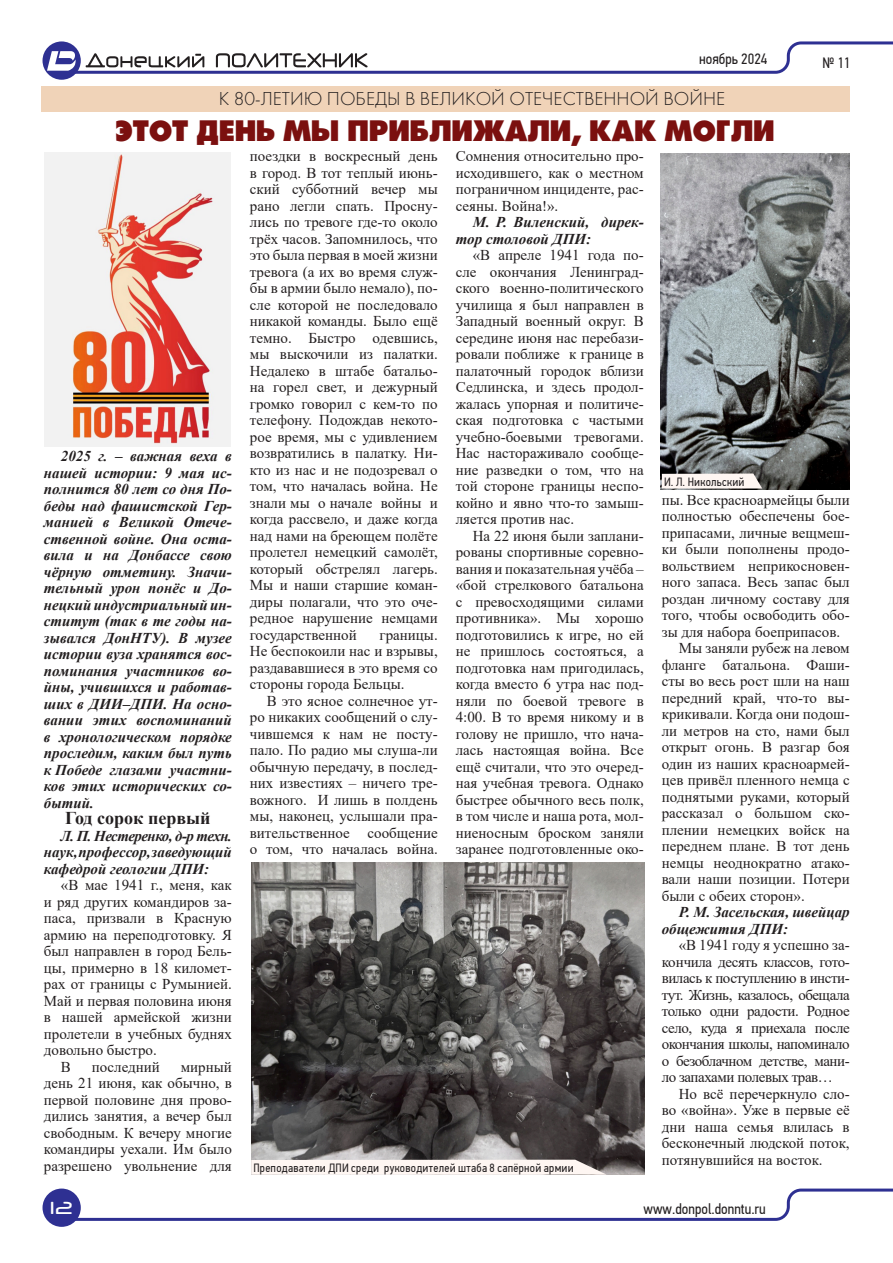
<style>
.page{position:relative;width:893px;height:1263px;background:#fff}
.page>*{position:absolute;margin:0;border:0;box-sizing:border-box;transform-origin:0 0}
.Заголовок{font:31.5px "Futura Press Press";color:#7b100f}
.t1{font:19.5px "Futura Light C";color:#231f20}
.t2{font:500 19.5px "Neuropol";color:#fff}
.t3{font:700 18px "Times New Roman";color:#231f20}
.t4{font:15px/16.5px "Times New Roman";color:#231f20;text-align:justify}
.t5{font:italic 700 15px/16.5px "Times New Roman";color:#231f20;text-align:justify}
.t6{font:15px "PF Din Text Cond Pro";color:#231f20}
.Подпись_фото_левый{font:12px "PF Din Text Cond Pro";letter-spacing:.02em;color:#231f20}
</style>
<div class="page">
<div style="left:43px;top:41px;width:38px;height:39px;background:#2e3092;border-radius:50%"></div>
<svg style="left:47px;top:41px;width:846px;height:33px"></svg>
<div style="left:43px;top:1188px;width:38px;height:39px;background:#2e3092;border-radius:50%"></div>
<svg style="left:50px;top:1188px;width:843px;height:33px"></svg>
<div style="left:41px;top:86px;width:808px;height:26px;background:#f0d3b8"></div>
<img style="left:251px;top:862px;width:393px;height:312px">
<div style="left:251px;top:1160px;width:356px;height:14px;background:#fef6f2"></div>
<img style="left:660px;top:154px;width:189px;height:335px">
<svg style="left:662px;top:473px;width:100px;height:15px"></svg>
<img style="left:45px;top:152px;width:186px;height:294px">
<p class="t6" style="left:699px;top:50px;width:70px">ноябрь 2024</p>
<p class="t6" style="left:822px;top:53px;width:30px">№ 11</p>
<p class="t1" style="left:219px;top:88px;width:508px">К 80-ЛЕТИЮ ПОБЕДЫ В ВЕЛИКОЙ ОТЕЧЕСТВЕННОЙ ВОЙНЕ</p>
<p class="Заголовок" style="left:115px;top:112px;width:661px">ЭТОТ ДЕНЬ МЫ ПРИБЛИЖАЛИ, КАК МОГЛИ</p>
<p class="t5" style="left:44px;top:447px;width:189px;text-indent:17px">2025 г. – важная веха в нашей истории: 9 мая ис&shy;полнится 80 лет со дня По&shy;беды над фашистской Гер&shy;манией в Великой Отече&shy;ственной войне. Она оста&shy;вила и на Донбассе свою чёрную отметину. Значи&shy;тельный урон понёс и До&shy;нецкий индустриальный ин&shy;ститут (так в те годы на&shy;зывался ДонНТУ). В музее истории вуза хранятся вос&shy;поминания участников во&shy;йны, учившихся и работав&shy;ших в ДИИ–ДПИ. На осно&shy;вании этих воспоминаний в хронологическом порядке проследим, каким был путь к Победе глазами участни&shy;ков этих исторических со&shy;бытий.</p>
<p class="t3" style="left:65px;top:805px;width:147px">Год сорок первый</p>
<p class="t5" style="left:44px;top:827px;width:189px;text-indent:17px">Л. П. Нестеренко, д-р техн. наук, профессор, заведующий кафедрой геологии ДПИ:</p>
<p class="t4" style="left:44px;top:876px;width:189px;text-indent:17px">«В мае 1941 г., меня, как и ряд других командиров за&shy;паса, призвали в Красную армию на переподготовку. Я был направлен в город Бель&shy;цы, примерно в 18 километ&shy;рах от границы с Румынией.<br>Май и первая половина июня в нашей армейской жизни пролетели в учебных буднях довольно быстро.</p>
<p class="t4" style="left:61px;top:1058px;width:12px">В</p>
<p class="t4" style="left:92px;top:1058px;width:70px">последний</p>
<p class="t4" style="left:44px;top:1058px;width:189px;text-indent:137px">мирный день 21 июня, как обычно, в первой половине дня прово&shy;дились занятия, а вечер был свободным. К вечеру многие командиры уехали. Им было разрешено увольнение для</p>
<p class="t4" style="left:250px;top:148px;width:189px">поездки в воскресный день в город. В тот теплый июнь&shy;ский субботний вечер мы рано легли спать. Просну&shy;лись по тревоге где-то около трёх часов. Запомнилось, что это была первая в моей жизни тревога (а их во время служ&shy;бы в армии было немало), по&shy;сле которой не последовало никакой команды. Было ещё темно. Быстро одевшись, мы выскочили из палатки.<br>Недалеко в штабе батальо&shy;на горел свет, и дежурный громко говорил с кем-то по телефону. Подождав некото&shy;рое время, мы с удивлением возвратились в палатку. Ни&shy;кто из нас и не подозревал о том, что началась война. Не знали мы о начале войны и когда рассвело, и даже когда над нами на бреющем полёте пролетел немецкий самолёт, который обстрелял лагерь.<br>Мы и наши старшие коман&shy;диры полагали, что это оче&shy;редное нарушение немцами государственной</p>
<p class="t4" style="left:250px;top:626px;width:189px;text-indent:130px">границы.<br>Не беспокоили нас и взрывы, раздававшиеся в это время со стороны города Бельцы.</p>
<p class="t4" style="left:250px;top:692px;width:189px;text-indent:17px">В это ясное солнечное ут&shy;ро никаких сообщений о слу&shy;чившемся к нам не посту&shy;пало. По радио мы слуша-ли обычную передачу, в послед&shy;них известиях – ничего тре&shy;вожного. И лишь в полдень мы, наконец, услышали пра&shy;вительственное сообщение о том, что началась война.</p>
<p class="t4" style="left:456px;top:148px;width:189px">Сомнения относительно про&shy;исходившего, как о местном пограничном инциденте, рас&shy;сеяны. Война!».</p>
<p class="t5" style="left:456px;top:214px;width:189px;text-indent:17px">М. Р. Виленский, дирек&shy;тор столовой ДПИ:</p>
<p class="t4" style="left:456px;top:247px;width:189px;text-indent:17px">«В апреле 1941 года по&shy;сле окончания Ленинград&shy;ского военно-политического училища я был направлен в Западный военный округ. В середине июня нас перебази&shy;ровали поближе к границе в палаточный городок вблизи Седлинска, и здесь продол&shy;жалась упорная и политиче&shy;ская подготовка с частыми учебно-боевыми тревогами.<br>Нас настораживало сообще&shy;ние разведки о том, что на той стороне границы неспо&shy;койно и явно что-то замыш&shy;ляется против нас.</p>
<p class="t4" style="left:456px;top:527px;width:189px;text-indent:17px">На 22 июня были заплани&shy;рованы спортивные соревно&shy;вания и показательная учёба – «бой стрелкового батальона с превосходящими силами противника». Мы хорошо подготовились к игре, но ей не пришлось состояться, а подготовка нам пригодилась, когда вместо 6 утра нас под&shy;няли по боевой тревоге в 4:00. В то время никому и в голову не пришло, что нача&shy;лась настоящая война. Все ещё считали, что это очеред&shy;ная учебная тревога. Однако быстрее обычного весь полк, в том числе и наша рота, мол&shy;ниеносным броском заняли заранее подготовленные око-</p>
<p class="Подпись_фото_левый" style="left:253px;top:1160px;width:322px">Преподаватели ДПИ среди руководителей штаба 8 сапёрной армии</p>
<p class="Подпись_фото_левый" style="left:664px;top:474px;width:82px">И. Л. Никольский</p>
<p class="t4" style="left:662px;top:491px;width:189px">пы. Все красноармейцы были полностью обеспечены бое&shy;припасами, личные вещмеш&shy;ки были пополнены продо&shy;вольствием неприкосновен&shy;ного запаса. Весь запас был роздан личному составу для того, чтобы освободить обо&shy;зы для набора боеприпасов.</p>
<p class="t4" style="left:662px;top:640px;width:189px;text-indent:17px">Мы заняли рубеж на левом фланге батальона. Фаши&shy;сты во весь рост шли на наш передний край, что-то вы&shy;крикивали. Когда они подош&shy;ли метров на сто, нами был открыт огонь. В разгар боя один из наших красноармей&shy;цев привёл пленного немца с поднятыми руками, который рассказал о большом ско&shy;плении немецких войск на переднем плане. В тот день немцы неоднократно атако&shy;вали наши позиции. Потери были с обеих сторон».</p>
<p class="t5" style="left:662px;top:904px;width:189px;text-indent:17px">Р. М. Засельская, швейцар общежития ДПИ:</p>
<p class="t4" style="left:662px;top:937px;width:189px;text-indent:17px">«В 1941 году я успешно за&shy;кончила десять классов, гото&shy;вилась к поступлению в инсти&shy;тут. Жизнь, казалось, обещала только одни радости. Родное село, куда я приехала после окончания школы, напоминало о безоблачном детстве, мани&shy;ло запахами полевых трав…</p>
<p class="t4" style="left:662px;top:1085px;width:189px;text-indent:17px">Но всё перечеркнуло сло&shy;во «война». Уже в первые её дни наша семья влилась в бесконечный людской поток, потянувшийся на восток.</p>
<h2 class="t2" style="left:50px;top:1199px;width:25px">12</h2>
<p class="t6" style="left:643px;top:1200px;width:124px">www.donpol.donntu.ru</p>
</div>
